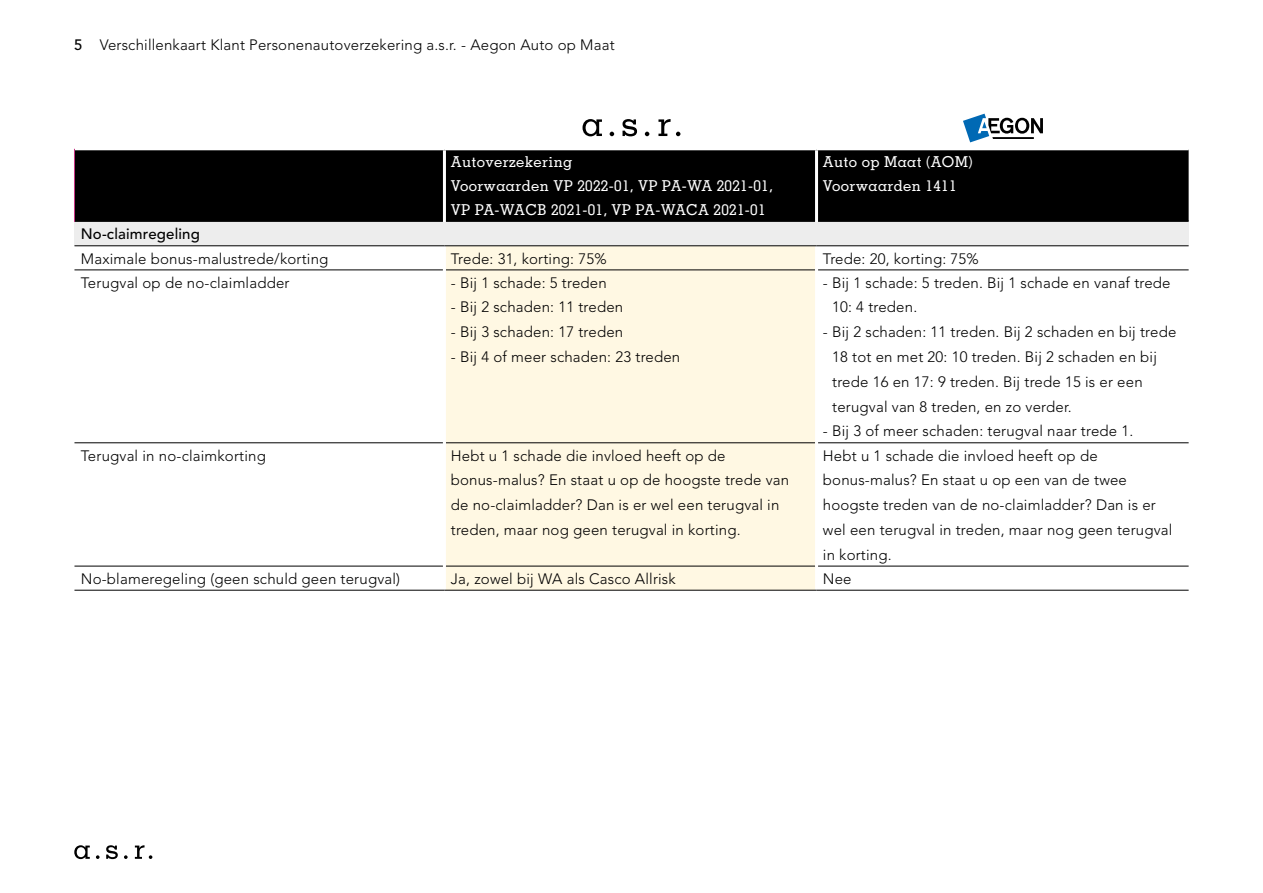
<style>
.page{position:relative;width:1263px;height:893px;background:#fff}
.page>*{position:absolute;margin:0;border:0;box-sizing:border-box;transform-origin:0 0}
.Platte_tekst_tabel_10_3_Avenir_light__VK{font:300 15px/24.8px "Avenir LT Std";letter-spacing:.01em;color:#000}
.Kopje_tabel_10_3_Memphis_medium__VK{font:500 15px "Memphis LT Std";letter-spacing:.025em;color:#fff}
.Platte_tekst_tabel_10_3_Avenir_light__VK-2{font:500 15px "Avenir LT Std";letter-spacing:.01em;color:#000}
.s1{font-weight:500}
</style>
<div class="page">
<svg style="left:645px;top:132px;width:4px;height:4px"></svg>
<svg style="left:658px;top:119px;width:22px;height:17px"></svg>
<svg style="left:610px;top:132px;width:4px;height:4px"></svg>
<svg style="left:582px;top:119px;width:20px;height:17px"></svg>
<svg style="left:622px;top:119px;width:15px;height:17px"></svg>
<svg style="left:963px;top:114px;width:80px;height:28px"></svg>
<div style="left:75px;top:150px;width:1113px;height:70px;background:#000"></div>
<div style="left:74px;top:221px;width:1114px;height:25px;background:#ededed"></div>
<div style="left:446px;top:247px;width:369px;height:343px;background:#fff8e3"></div>
<svg style="left:818px;top:269px;width:370px;height:321px"></svg>
<hr style="left:443px;top:150px;width:3px;height:72px;background:#fff">
<hr style="left:815px;top:150px;width:3px;height:72px;background:#fff">
<hr style="left:75px;top:220px;width:368px;height:2px;background:#000">
<hr style="left:446px;top:220px;width:369px;height:2px;background:#000">
<hr style="left:818px;top:220px;width:370px;height:2px;background:#000">
<hr style="left:74px;top:270px;width:369px;height:1px;background:#000">
<hr style="left:446px;top:270px;width:369px;height:1px;background:#000">
<hr style="left:818px;top:270px;width:370px;height:1px;background:#000">
<hr style="left:74px;top:443px;width:369px;height:1px;background:#000">
<hr style="left:446px;top:443px;width:369px;height:1px;background:#000">
<hr style="left:818px;top:443px;width:370px;height:1px;background:#000">
<hr style="left:74px;top:566px;width:369px;height:1px;background:#000">
<hr style="left:446px;top:566px;width:369px;height:1px;background:#000">
<hr style="left:818px;top:566px;width:370px;height:1px;background:#000">
<hr style="left:74px;top:149px;width:1px;height:73px;background:#c73584">
<hr style="left:74px;top:246px;width:370px;height:1px;background:#000">
<hr style="left:444px;top:246px;width:372px;height:1px;background:#000">
<hr style="left:816px;top:246px;width:372px;height:1px;background:#000">
<hr style="left:74px;top:590px;width:370px;height:1px;background:#000">
<hr style="left:444px;top:590px;width:372px;height:1px;background:#000">
<hr style="left:816px;top:590px;width:372px;height:1px;background:#000">
<svg style="left:124px;top:855px;width:4px;height:4px"></svg>
<svg style="left:135px;top:845px;width:17px;height:14px"></svg>
<svg style="left:96px;top:855px;width:4px;height:4px"></svg>
<svg style="left:74px;top:845px;width:16px;height:14px"></svg>
<svg style="left:106px;top:845px;width:12px;height:14px"></svg>
<p class="Platte_tekst_tabel_10_3_Avenir_light__VK" style="left:74px;top:32px;width:542px"><span class="s1">5</span> Verschillenkaart Klant Personenautoverzekering a.s.r. - Aegon Auto op Maat</p>
<p class="Kopje_tabel_10_3_Memphis_medium__VK" style="left:451px;top:152px;width:123px">Autoverzekering</p>
<p class="Kopje_tabel_10_3_Memphis_medium__VK" style="left:451px;top:176px;width:324px">Voorwaarden VP 2022-01, VP PA-WA 2021-01,</p>
<p class="Kopje_tabel_10_3_Memphis_medium__VK" style="left:451px;top:200px;width:316px">VP PA-WACB 2021-01, VP PA-WACA 2021-01</p>
<p class="Kopje_tabel_10_3_Memphis_medium__VK" style="left:823px;top:152px;width:151px">Auto op Maat (AOM)</p>
<p class="Kopje_tabel_10_3_Memphis_medium__VK" style="left:823px;top:176px;width:135px">Voorwaarden 1411</p>
<p class="Platte_tekst_tabel_10_3_Avenir_light__VK-2" style="left:81px;top:226px;width:121px">No-claimregeling</p>
<p class="Platte_tekst_tabel_10_3_Avenir_light__VK" style="left:81px;top:246px;width:249px">Maximale bonus-malustrede/korting</p>
<p class="Platte_tekst_tabel_10_3_Avenir_light__VK" style="left:451px;top:246px;width:157px">Trede: 31, korting: 75%</p>
<p class="Platte_tekst_tabel_10_3_Avenir_light__VK" style="left:823px;top:246px;width:157px">Trede: 20, korting: 75%</p>
<p class="Platte_tekst_tabel_10_3_Avenir_light__VK" style="left:81px;top:270px;width:210px">Terugval op de no-claimladder</p>
<p class="Platte_tekst_tabel_10_3_Avenir_light__VK" style="left:451px;top:270px;width:157px">- Bij 1 schade: 5 treden</p>
<p class="Platte_tekst_tabel_10_3_Avenir_light__VK" style="left:451px;top:295px;width:174px">- Bij 2 schaden: 11 treden</p>
<p class="Platte_tekst_tabel_10_3_Avenir_light__VK" style="left:451px;top:320px;width:174px">- Bij 3 schaden: 17 treden</p>
<p class="Platte_tekst_tabel_10_3_Avenir_light__VK" style="left:451px;top:344px;width:231px">- Bij 4 of meer schaden: 23 treden</p>
<p class="Platte_tekst_tabel_10_3_Avenir_light__VK" style="left:832px;top:270px;width:340px;text-indent:-9px">- Bij 1 schade: 5 treden. Bij 1 schade en vanaf trede<br>10: 4 treden.</p>
<p class="Platte_tekst_tabel_10_3_Avenir_light__VK" style="left:832px;top:320px;width:346px;text-indent:-9px">- Bij 2 schaden: 11 treden. Bij 2 schaden en bij trede 18 tot en met 20: 10 treden. Bij 2 schaden en bij trede 16 en 17: 9 treden. Bij trede 15 is er een terugval van 8 treden, en zo verder.</p>
<p class="Platte_tekst_tabel_10_3_Avenir_light__VK" style="left:823px;top:419px;width:312px">- Bij 3 of meer schaden: terugval naar trede 1.</p>
<p class="Platte_tekst_tabel_10_3_Avenir_light__VK" style="left:81px;top:443px;width:186px">Terugval in no-claimkorting</p>
<p class="Platte_tekst_tabel_10_3_Avenir_light__VK" style="left:451px;top:443px;width:340px">Hebt u 1 schade die invloed heeft op de bonus-malus? En staat u op de hoogste trede van de no-claimladder? Dan is er wel een terugval in treden, maar nog geen terugval in korting.</p>
<p class="Platte_tekst_tabel_10_3_Avenir_light__VK" style="left:823px;top:443px;width:351px">Hebt u 1 schade die invloed heeft op de bonus-malus? En staat u op een van de twee hoogste treden van de no-claimladder? Dan is er wel een terugval in treden, maar nog geen terugval in korting.</p>
<p class="Platte_tekst_tabel_10_3_Avenir_light__VK" style="left:81px;top:566px;width:321px">No-blameregeling (geen schuld geen terugval)</p>
<p class="Platte_tekst_tabel_10_3_Avenir_light__VK" style="left:451px;top:566px;width:226px">Ja, zowel bij WA als Casco Allrisk</p>
<p class="Platte_tekst_tabel_10_3_Avenir_light__VK" style="left:823px;top:566px;width:30px">Nee</p>
</div>
